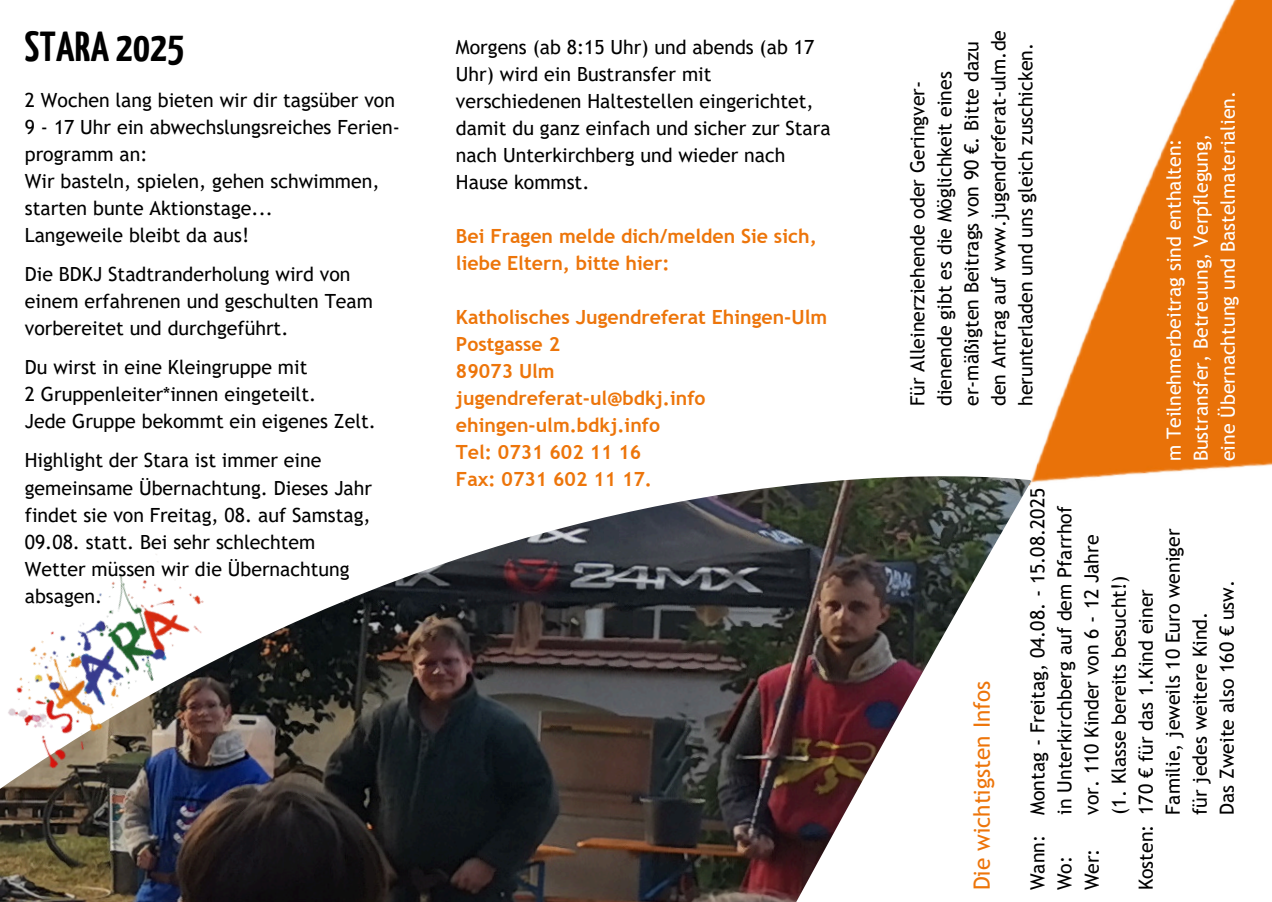
<style>
.page{position:relative;width:1272px;height:902px;background:#fff}
.page>*{position:absolute;margin:0;border:0;box-sizing:border-box;transform-origin:0 0}
.t1{font:700 42px "BDKJ";color:#000}
.t2{font:22.5px "Trebuchet MS";color:#ed750a}
.t3{font:19.5px/27px "Trebuchet MS";color:#000}
.t4{font:700 19.5px/27px "Trebuchet MS";color:#ed750a}
.t5{font:19.5px/27px "Trebuchet MS";color:#fff}
</style>
<div class="page">
<img style="left:1031px;top:0;width:240px;height:484px">
<img style="left:0;top:476px;width:1031px;height:425px">
<img style="left:0;top:533px;width:249px;height:245px">
<p class="t1" style="left:25px;top:20px;width:161px">STARA 2025</p>
<p class="t3" style="left:25px;top:87px;width:376px">2 Wochen lang bieten wir dir tagsüber von<br>9 - 17 Uhr ein abwechslungsreiches Ferien&shy;programm an:</p>
<p class="t3" style="left:25px;top:168px;width:356px">Wir basteln, spielen, gehen schwimmen, starten bunte Aktionstage...</p>
<p class="t3" style="left:25px;top:222px;width:226px">Langeweile bleibt da aus!</p>
<p class="t3" style="left:25px;top:261px;width:327px">Die BDKJ Stadtranderholung wird von</p>
<h1 class="t3" style="left:25px;top:288px;width:349px">einem erfahrenen und geschulten Team vorbereitet und durchgeführt.</h1>
<p class="t3" style="left:25px;top:354px;width:284px">Du wirst in eine Kleingruppe mit</p>
<p class="t3" style="left:25px;top:381px;width:293px">2 Gruppenleiter*innen eingeteilt.</p>
<p class="t3" style="left:25px;top:408px;width:352px">Jede Gruppe bekommt ein eigenes Zelt.</p>
<p class="t3" style="left:25px;top:447px;width:349px">Highlight der Stara ist immer eine gemeinsame Übernachtung. Dieses Jahr findet sie von Freitag, 08. auf Samstag, 09.08. statt. Bei sehr schlechtem</p>
<p class="t3" style="left:25px;top:555px;width:326px">Wetter müssen wir die Übernachtung absagen.</p>
<p class="t3" style="left:456px;top:33px;width:376px">Morgens (ab 8:15 Uhr) und abends (ab 17<br>Uhr) wird ein Bustransfer mit verschiedenen Haltestellen eingerichtet, damit du ganz einfach und sicher zur Stara nach Unterkirchberg und wieder nach Hause kommst.</p>
<p class="t4" style="left:456px;top:222px;width:362px">Bei Fragen melde dich/melden Sie sich, liebe Eltern, bitte hier:</p>
<p class="t4" style="left:456px;top:303px;width:373px">Katholisches Jugendreferat Ehingen-Ulm<br>Postgasse 2<br>89073 Ulm<br>jugendreferat-ul@bdkj.info ehingen-ulm.bdkj.info<br>Tel: 0731 602 11 16<br>Fax: 0731 602 11 17.</p>
<p class="t3" style="left:903px;top:406px;width:336px;rotate:-90deg">Für Alleinerziehende oder Geringver&shy;dienende gibt es die Möglichkeit eines</p>
<p class="t3" style="left:957px;top:406px;width:377px;rotate:-90deg">er-mäßigten Beitrags von 90 €. Bitte dazu den Antrag auf www.jugendreferat-ulm.de herunterladen und uns gleich zuschicken.</p>
<p class="t2" style="left:968px;top:890px;width:211px;rotate:-90deg">Die wichtigsten Infos</p>
<p class="t3" style="left:1024px;top:814px;width:328px;rotate:-90deg">Montag - Freitag, 04.08. - 15.08.2025</p>
<p class="t3" style="left:1051px;top:814px;width:310px;rotate:-90deg">in Unterkirchberg auf dem Pfarrhof</p>
<h3 class="t3" style="left:1078px;top:814px;width:281px;rotate:-90deg">vor. 110 Kinder von 6 - 12 Jahre</h3>
<p class="t3" style="left:1024px;top:890px;width:57px;rotate:-90deg">Wann:</p>
<p class="t3" style="left:1051px;top:890px;width:36px;rotate:-90deg">Wo:</p>
<p class="t3" style="left:1078px;top:890px;width:43px;rotate:-90deg">Wer:</p>
<h3 class="t3" style="left:1105px;top:814px;width:241px;rotate:-90deg">(1. Klasse bereits besucht!)</h3>
<h2 class="t3" style="left:1132px;top:814px;width:227px;rotate:-90deg">170 € für das 1.Kind einer</h2>
<p class="t3" style="left:1132px;top:890px;width:67px;rotate:-90deg">Kosten:</p>
<p class="t5" style="left:1213px;top:461px;width:372px;rotate:-90deg">eine Übernachtung und Bastelmaterialien.</p>
<p class="t5" style="left:1159px;top:461px;width:328px;rotate:-90deg">m Teilnehmerbeitrag sind enthalten:<br>Bustransfer, Betreuung, Verpflegung,</p>
<p class="t3" style="left:1159px;top:814px;width:287px;rotate:-90deg">Familie, jeweils 10 Euro weniger</p>
<p class="t3" style="left:1186px;top:814px;width:204px;rotate:-90deg">für jedes weitere Kind.</p>
<p class="t3" style="left:1213px;top:814px;width:236px;rotate:-90deg">Das Zweite also 160 € usw.</p>
</div>
